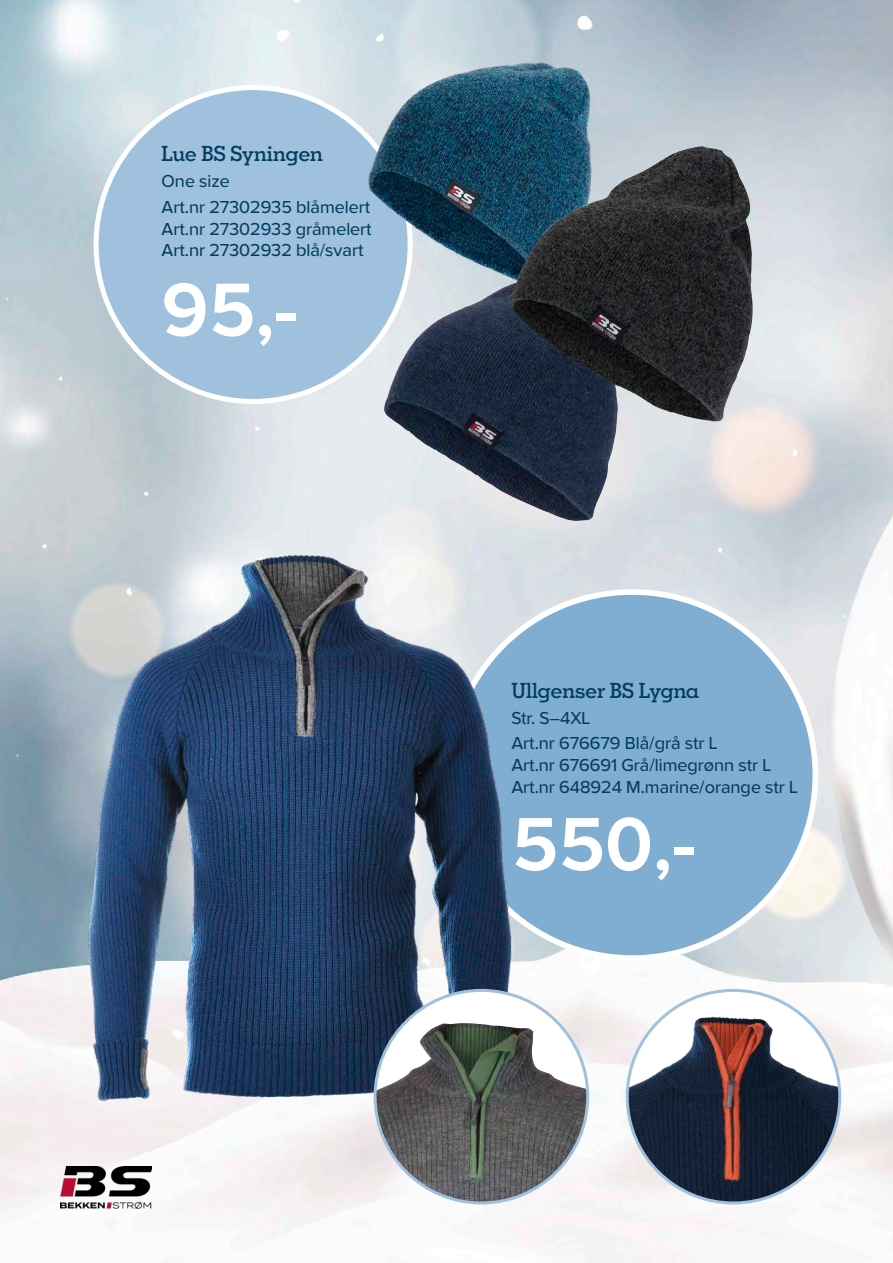
<style>
.page{position:relative;width:893px;height:1263px;background:#fff}
.page>*{position:absolute;margin:0;border:0;box-sizing:border-box;transform-origin:0 0}
.t1{font:700 78px "Ahlsell Sans";color:#fff}
.t2{font:500 21px "Ahlsell Slab";color:#023d61}
.t3{font:18px/25.8px "Ahlsell Sans";color:#023d61}
</style>
<div class="page">
<div style="left:96px;top:88px;width:314px;height:313px;background:#a0c1dd;border-radius:50%"></div>
<div style="left:449px;top:592px;width:366px;height:366px;background:#80add2;border-radius:50%"></div>
<img style="left:60px;top:1166px;width:92px;height:43px">
<img style="left:340px;top:41px;width:286px;height:222px">
<img style="left:382px;top:263px;width:237px;height:259px">
<img style="left:510px;top:146px;width:244px;height:275px">
<img style="left:57px;top:521px;width:494px;height:616px">
<img style="left:627px;top:1012px;width:213px;height:191px">
<div style="left:375px;top:990px;width:213px;height:213px;background:#fff;border-radius:50%"></div>
<img style="left:375px;top:1023px;width:213px;height:180px">
<p class="t2" style="left:162px;top:141px;width:163px">Lue BS Syningen</p>
<p class="t3" style="left:162px;top:168px;width:210px">One size<br>Art.nr 27302935 blåmelert</p>
<p class="t3" style="left:162px;top:217px;width:212px;line-height:21.6px">Art.nr 27302933 gråmelert<br>Art.nr 27302932 blå/svart</p>
<h1 class="t1" style="left:162px;top:264px;width:138px">95,-</h1>
<p class="t2" style="left:511px;top:677px;width:190px">Ullgenser BS Lygna</p>
<p class="t3" style="left:511px;top:704px;width:208px">Str. S–4XL<br>Art.nr 676679 Blå/grå str L</p>
<p class="t3" style="left:511px;top:754px;width:288px;line-height:21.6px">Art.nr 676691 Grå/limegrønn str L<br>Art.nr 648924 M.marine/orange str L</p>
<h1 class="t1" style="left:511px;top:798px;width:186px">550,-</h1>
</div>
